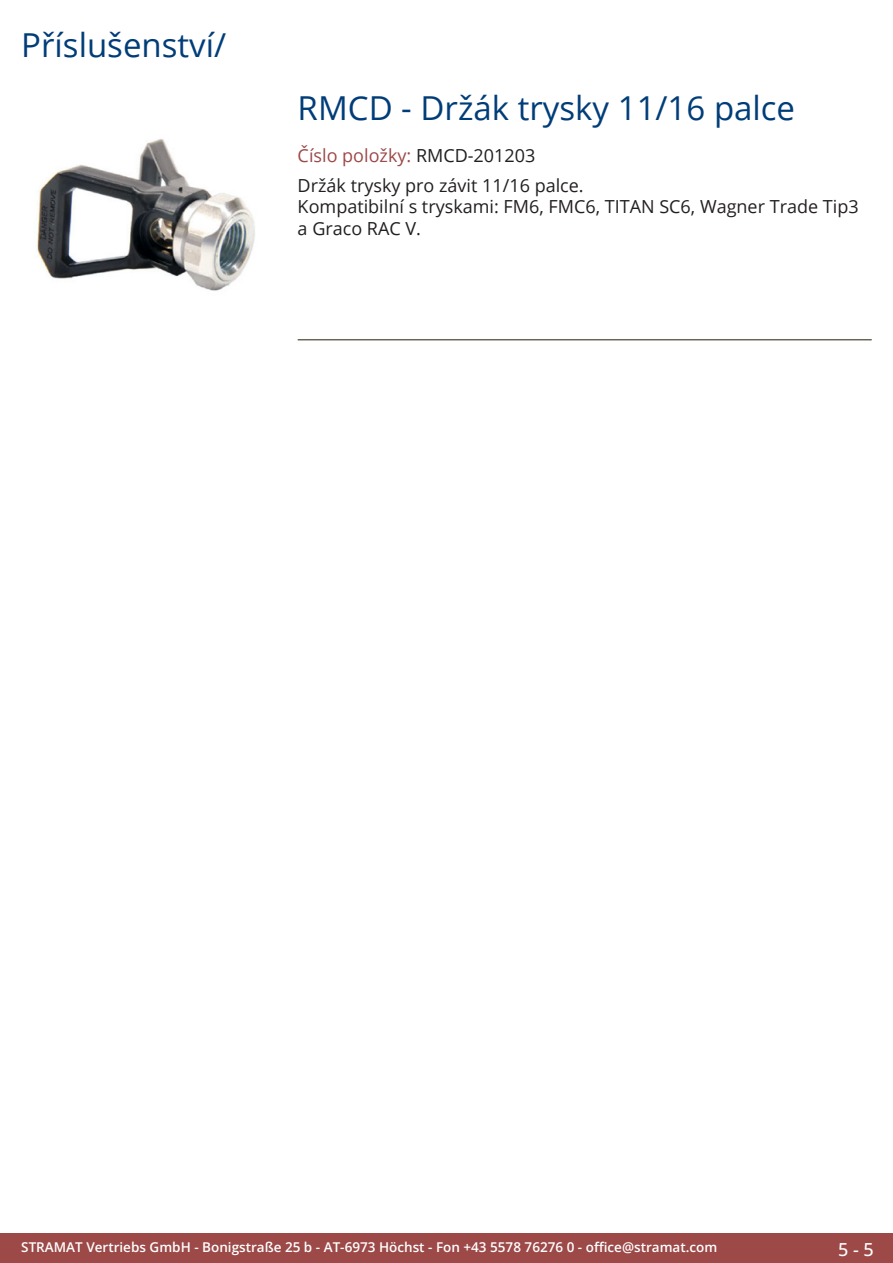
<style>
.page{position:relative;width:893px;height:1263px;background:#fff}
.page>*{position:absolute;margin:0;border:0;box-sizing:border-box;transform-origin:0 0}
.Produkttitel{font:33px "Open Sans";color:#003d78}
.RastTitel{font:33px "Open Sans";color:#003d78}
.Beschreibung_Text{font:18px/21.6px "Open Sans";color:#231f20}
.TechDaten_Überschrif{font:18px "Open Sans";color:#9c4948}
.t1{font:500 18px "Open Sans";color:#fff}
.t2{font:600 13.5px "Open Sans";color:#fff}
.s1{color:#231f20}
</style>
<div class="page">
<div style="left:0;top:1233px;width:893px;height:30px;background:#9c4948"></div>
<hr style="left:298px;top:340px;width:574px;height:1px;background:#201d08">
<img style="left:36px;top:139px;width:219px;height:152px">
<p class="RastTitel" style="left:21px;top:22px;width:206px">Příslušenství/</p>
<p class="Produkttitel" style="left:298px;top:86px;width:499px">RMCD - Držák trysky 11/16 palce</p>
<p class="TechDaten_Überschrif" style="left:298px;top:143px;width:239px">Číslo položky: <span class="s1">RMCD-201203</span></p>
<p class="Beschreibung_Text" style="left:298px;top:174px;width:562px">Držák trysky pro závit 11/16 palce.<br>Kompatibilní s tryskami: FM6, FMC6, TITAN SC6, Wagner Trade Tip3 a Graco RAC V.</p>
<p class="t2" style="left:21px;top:1238px;width:698px">STRAMAT Vertriebs GmbH - Bonigstraße 25 b - AT-6973 Höchst - Fon +43 5578 76276 0 - office@stramat.com</p>
<p class="t1" style="left:838px;top:1237px;width:37px">5 - 5</p>
</div>
